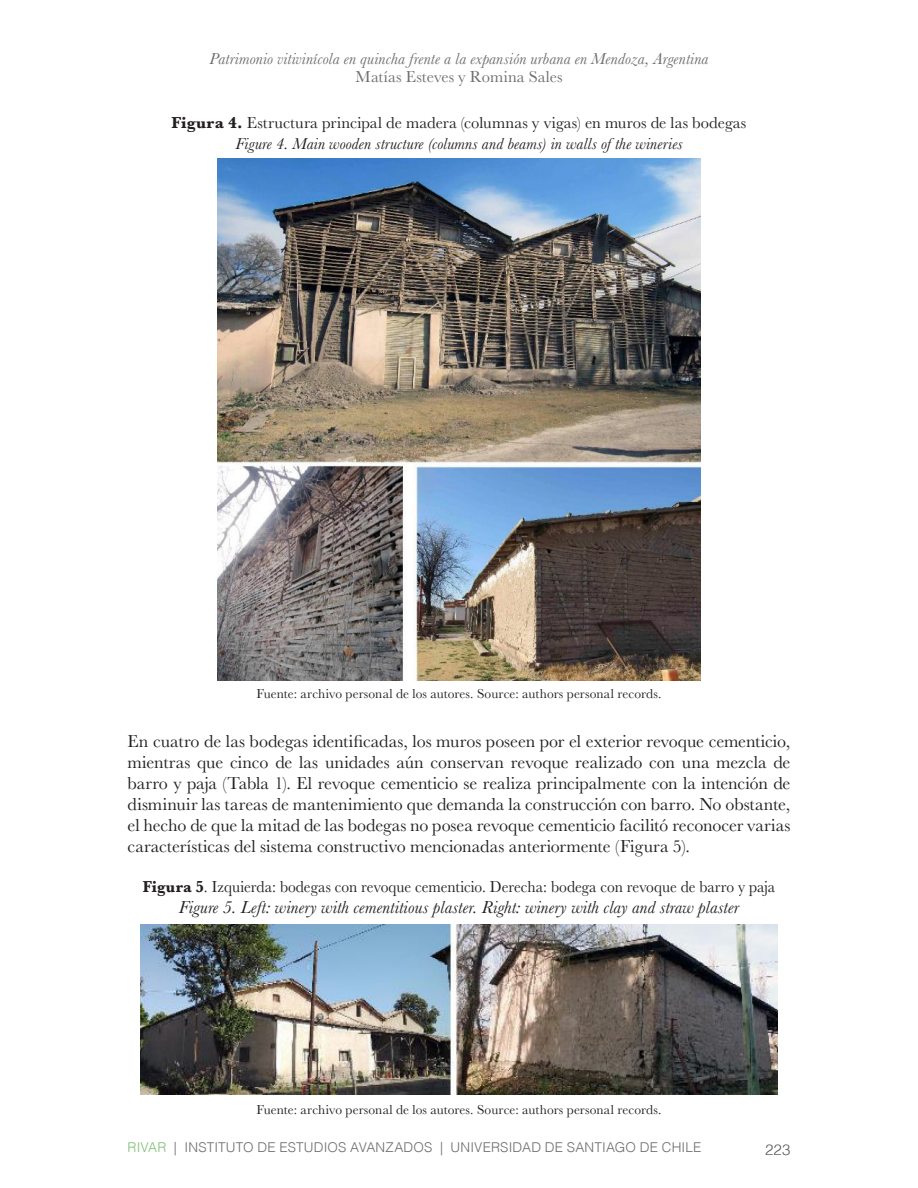
<style>
.page{position:relative;width:918px;height:1188px;background:#fff}
.page>*{position:absolute;margin:0;border:0;box-sizing:border-box;transform-origin:0 0}
.Prosa_después_de_Fig{font:18px/21px "Baskerville";color:#231f20;text-align:justify}
.Heading_4{font:italic 18px "Baskerville";letter-spacing:.01em;color:#231f20}
.Título_figura{font:16.5px "Baskerville";letter-spacing:.005em;color:#231f20;scale:.94 1}
.t1{font:italic 16.5px "Baskerville";letter-spacing:.01em;color:#6c6d70}
.Título_figura-2{font:16.5px "Baskerville";letter-spacing:.005em;color:#231f20}
.título_figura_inglés{font:italic 16.5px "Baskerville";letter-spacing:.01em;color:#231f20}
.t2{font:16.5px "Baskerville";color:#6c6d70}
.t3{font:300 15px "Helvetica";color:#57585a}
.bajada_fotos{font:13.5px "Baskerville";letter-spacing:.01em;color:#231f20}
.t4{font:300 13.5px "Helvetica";letter-spacing:.01em;color:#6c6d70}
.s1{font-weight:700}
.s2{color:#7fc077}
</style>
<div class="page">
<img style="left:218px;top:158px;width:482px;height:522px">
<img style="left:140px;top:924px;width:638px;height:170px">
<p class="t1" style="left:209px;top:48px;width:501px">Patrimonio vitivinícola en quincha frente a la expansión urbana en Mendoza, Argentina</p>
<p class="t2" style="left:355px;top:66px;width:209px">Matías Esteves y Romina Sales</p>
<p class="Título_figura-2" style="left:172px;top:113px;width:576px"><span class="s1">Figura 4.</span> Estructura principal de madera (columnas y vigas) en muros de las bodegas</p>
<p class="título_figura_inglés" style="left:235px;top:133px;width:449px">Figure 4. Main wooden structure (columns and beams) in walls of the wineries</p>
<p class="bajada_fotos" style="left:256px;top:685px;width:407px">Fuente: archivo personal de los autores. Source: authors personal records.</p>
<p class="Prosa_después_de_Fig" style="left:128px;top:731px;width:664px">En cuatro de las bodegas identificadas, los muros poseen por el exterior revoque cementicio, mientras que cinco de las unidades aún conservan revoque realizado con una mezcla de barro y paja (Tabla 1). El revoque cementicio se realiza principalmente con la intención de disminuir las tareas de mantenimiento que demanda la construcción con barro. No obstante, el hecho de que la mitad de las bodegas no posea revoque cementicio facilitó reconocer varias características del sistema constructivo mencionadas anteriormente (Figura 5).</p>
<p class="Título_figura" style="left:143px;top:876px;width:674px"><span class="s1">Figura 5</span>. Izquierda: bodegas con revoque cementicio. Derecha: bodega con revoque de barro y paja</p>
<p class="Heading_4" style="left:179px;top:895px;width:562px">Figure 5. Left: winery with cementitious plaster. Right: winery with clay and straw plaster</p>
<p class="bajada_fotos" style="left:256px;top:1101px;width:407px">Fuente: archivo personal de los autores. Source: authors personal records.</p>
<p class="t4" style="left:128px;top:1136px;width:575px"><span class="s2">RIVAR</span> | INSTITUTO DE ESTUDIOS AVANZADOS | UNIVERSIDAD DE SANTIAGO DE CHILE</p>
<p class="t3" style="left:765px;top:1137px;width:27px">223</p>
</div>
